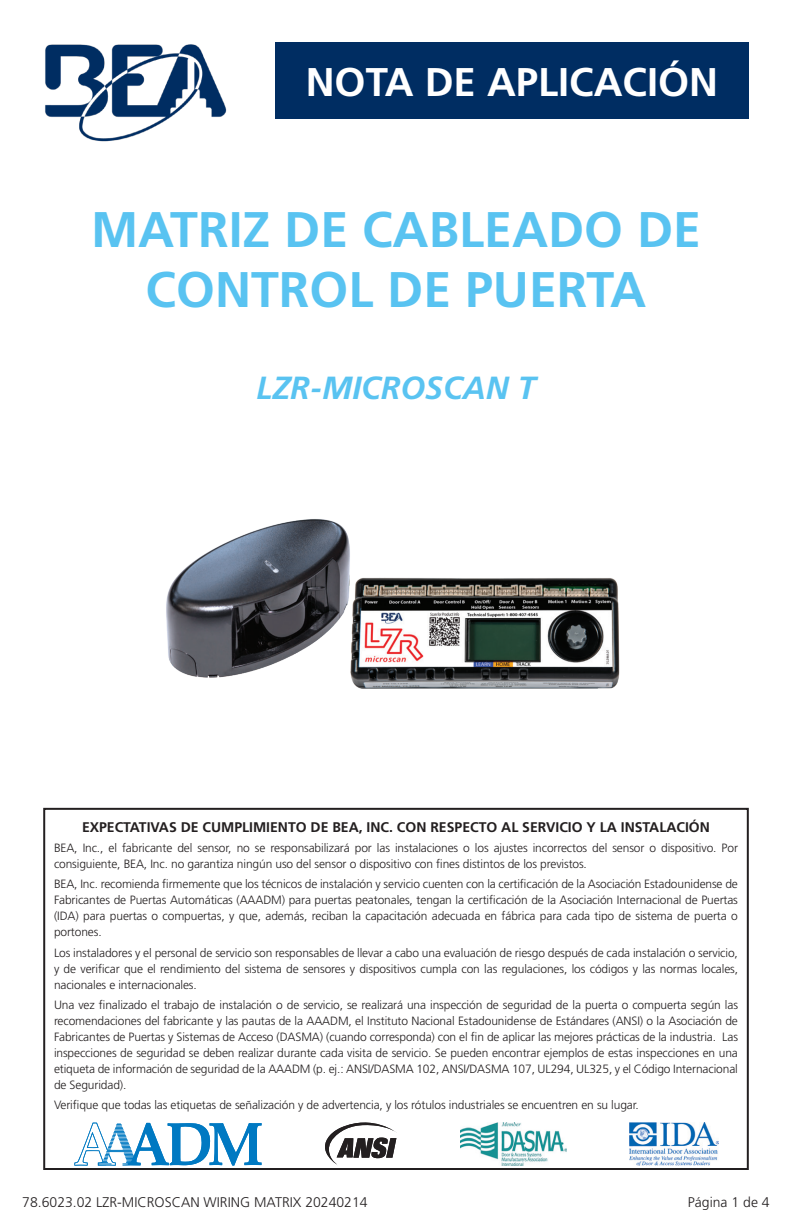
<style>
.page{position:relative;width:792px;height:1224px;background:#fff}
.page>*{position:absolute;margin:0;border:0;box-sizing:border-box;transform-origin:0 0}
.t1{font:700 50px/60px "Frutiger LT Std";color:#59c3f1;text-align:center}
.t2{font:700 40px "Frutiger LT Std";color:#fff}
.t3{font:italic 700 32px "Frutiger LT Std";color:#59c3f1}
.t4{font:700 14px "Frutiger LT Std";color:#231f20}
.t5{font:300 14px "Frutiger LT Std";color:#231f20}
.t6{font:300 12px/16px "Frutiger LT Std";letter-spacing:-.01em;color:#231f20;text-align:justify}
</style>
<div class="page">
<img style="left:45px;top:44px;width:182px;height:97px">
<div style="left:275px;top:43px;width:474px;height:76px;background:#002d62"></div>
<img style="left:166px;top:519px;width:454px;height:170px">
<img style="left:460px;top:1123px;width:106px;height:43px">
<img style="left:629px;top:1123px;width:89px;height:43px">
<svg style="left:74px;top:1123px;width:188px;height:43px"></svg>
<svg style="left:325px;top:1123px;width:72px;height:42px"></svg>
<div style="left:43px;top:808px;width:706px;height:362px;border:2px solid #231f20"></div>
<p class="t2" style="left:306px;top:59px;width:414px">NOTA DE APLICACIÓN</p>
<p class="t1" style="left:91px;top:200px;width:611px">MATRIZ DE CABLEADO DE<br>CONTROL DE PUERTA</p>
<p class="t3" style="left:256px;top:370px;width:281px">LZR-MICROSCAN T</p>
<p class="t4" style="left:82px;top:819px;width:629px">EXPECTATIVAS DE CUMPLIMIENTO DE BEA, INC. CON RESPECTO AL SERVICIO Y LA INSTALACIÓN</p>
<p class="t6" style="left:54px;top:840px;width:686px">BEA, Inc., el fabricante del sensor, no se responsabilizará por las instalaciones o los ajustes incorrectos del sensor o dispositivo. Por consiguiente, BEA, Inc. no garantiza ningún uso del sensor o dispositivo con fines distintos de los previstos.</p>
<p class="t6" style="left:54px;top:876px;width:685px">BEA, Inc. recomienda firmemente que los técnicos de instalación y servicio cuenten con la certificación de la Asociación Estadounidense de Fabricantes de Puertas Automáticas (AAADM) para puertas peatonales, tengan la certificación de la Asociación Internacional de Puertas (IDA) para puertas o compuertas, y que, además, reciban la capacitación adecuada en fábrica para cada tipo de sistema de puerta o portones.</p>
<p class="t6" style="left:54px;top:945px;width:686px">Los instaladores y el personal de servicio son responsables de llevar a cabo una evaluación de riesgo después de cada instalación o servicio, y de verificar que el rendimiento del sistema de sensores y dispositivos cumpla con las regulaciones, los códigos y las normas locales, nacionales e internacionales.</p>
<p class="t6" style="left:54px;top:997px;width:686px">Una vez finalizado el trabajo de instalación o de servicio, se realizará una inspección de seguridad de la puerta o compuerta según las recomendaciones del fabricante y las pautas de la AAADM, el Instituto Nacional Estadounidense de Estándares (ANSI) o la Asociación de Fabricantes de Puertas y Sistemas de Acceso (DASMA) (cuando corresponda) con el fin de aplicar las mejores prácticas de la industria. Las inspecciones de seguridad se deben realizar durante cada visita de servicio. Se pueden encontrar ejemplos de estas inspecciones en una etiqueta de información de seguridad de la AAADM (p. ej.: ANSI/DASMA 102, ANSI/DASMA 107, UL294, UL325, y el Código Internacional de Seguridad).</p>
<p class="t6" style="left:54px;top:1097px;width:586px">Verifique que todas las etiquetas de señalización y de advertencia, y los rótulos industriales se encuentren en su lugar.</p>
<p class="t5" style="left:22px;top:1194px;width:347px">78.6023.02 LZR-MICROSCAN WIRING MATRIX 20240214</p>
<p class="t5" style="left:688px;top:1194px;width:83px">Página 1 de 4</p>
</div>
